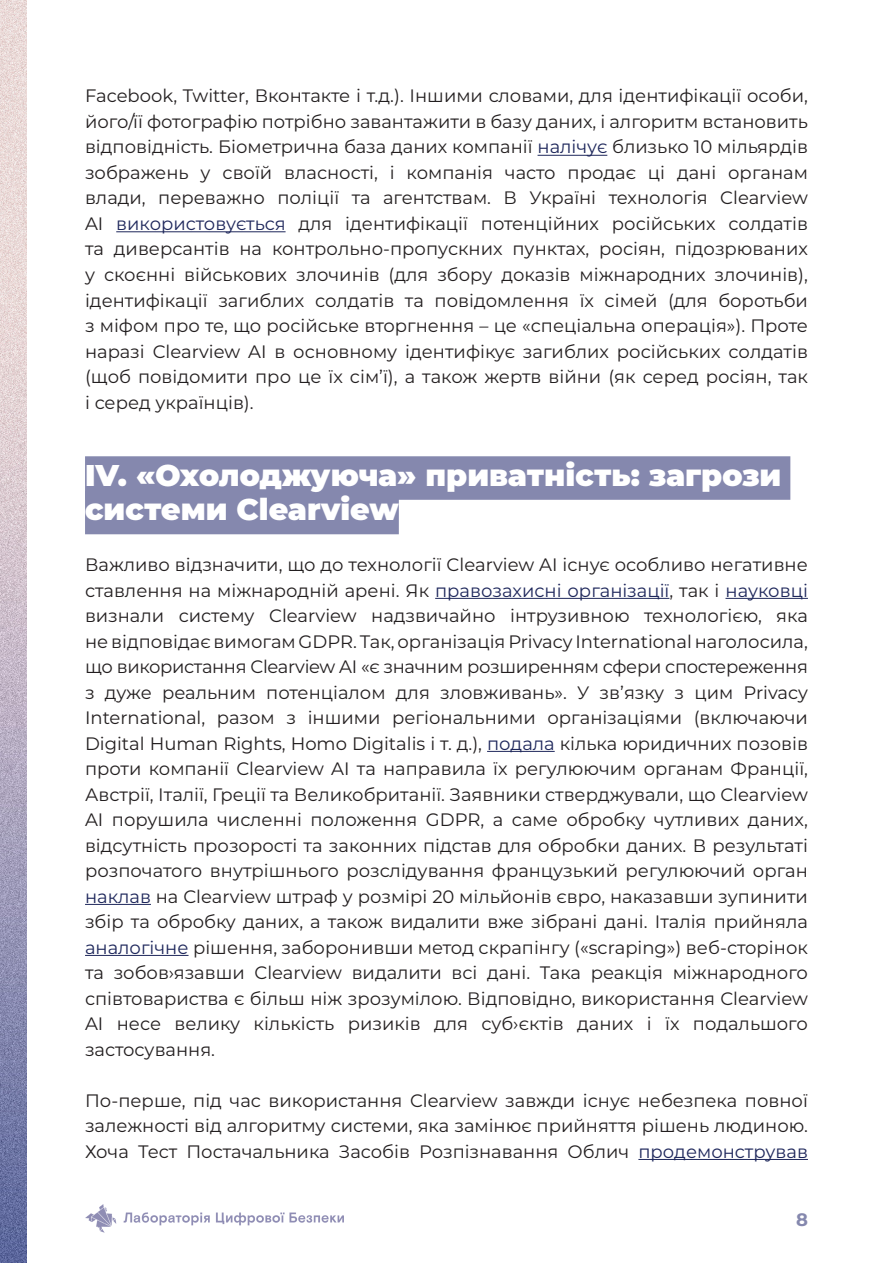
<style>
.page{position:relative;width:893px;height:1263px;background:#fff}
.page>*{position:absolute;margin:0;border:0;box-sizing:border-box;transform-origin:0 0}
.List_Paragraph{font:900 30px/34.5px "Montserrat";color:#fff}
.t1{font:18px/25.5px "Montserrat";color:#231f20;text-align:justify}
.t2{font:700 18px "Montserrat";color:#8588ae}
.s1{color:#1e275b}
</style>
<div class="page">
<img style="left:0;top:0;width:26px;height:1263px">
<img style="left:85px;top:1204px;width:258px;height:29px">
<hr style="left:538px;top:155px;width:69px;height:1px;background:#1e275b">
<hr style="left:116px;top:231px;width:170px;height:1px;background:#1e275b">
<div style="left:85px;top:456px;width:705px;height:44px;background:#8588ae"></div>
<div style="left:85px;top:491px;width:314px;height:43px;background:#8588ae"></div>
<hr style="left:435px;top:598px;width:234px;height:1px;background:#1e275b">
<hr style="left:725px;top:598px;width:83px;height:1px;background:#1e275b">
<hr style="left:487px;top:751px;width:68px;height:1px;background:#1e275b">
<hr style="left:85px;top:904px;width:66px;height:1px;background:#1e275b">
<hr style="left:85px;top:955px;width:104px;height:1px;background:#1e275b">
<hr style="left:638px;top:1159px;width:170px;height:1px;background:#1e275b">
<p class="t1" style="left:85px;top:83px;width:724px">Facebook, Twitter, Вконтакте і т.д.). Іншими словами, для ідентифікації особи, його/її фотографію потрібно завантажити в базу даних, і алгоритм встановить відповідність. Біометрична база даних компанії <span class="s1">налічує</span> близько 10 мільярдів зображень у своїй власності, і компанія часто продає ці дані органам влади, переважно поліції та агентствам. В Україні технологія Clearview AI <span class="s1">використовується</span> для ідентифікації потенційних російських солдатів та диверсантів на контрольно-пропускних пунктах, росіян, підозрюваних у скоєнні військових злочинів (для збору доказів міжнародних злочинів), ідентифікації загиблих солдатів та повідомлення їх сімей (для боротьби з міфом про те, що російське вторгнення – це «спеціальна операція»). Проте наразі Clearview AI в основному ідентифікує загиблих російських солдатів (щоб повідомити про це їх сім’ї), а також жертв війни (як серед росіян, так і серед українців).</p>
<p class="List_Paragraph" style="left:85px;top:456px;width:698px">IV. «Охолоджуюча» приватність: загрози системи Clearview</p>
<p class="t1" style="left:85px;top:551px;width:724px">Важливо відзначити, що до технології Clearview AI існує особливо негативне ставлення на міжнародній арені. Як <span class="s1">правозахисні організації</span>, так і <span class="s1">науковці </span>визнали систему Clearview надзвичайно інтрузивною технологією, яка не відповідає вимогам GDPR. Так, організація Privacy International наголосила, що використання Clearview AI «є значним розширенням сфери спостереження з дуже реальним потенціалом для зловживань». У зв’язку з цим Privacy International, разом з іншими регіональними організаціями (включаючи Digital Human Rights, Homo Digitalis і т. д.), <span class="s1">подала</span> кілька юридичних позовів проти компанії Clearview AI та направила їх регулюючим органам Франції, Австрії, Італії, Греції та Великобританії. Заявники стверджували, що Clearview AI порушила численні положення GDPR, а саме обробку чутливих даних, відсутність прозорості та законних підстав для обробки даних. В результаті розпочатого внутрішнього розслідування французький регулюючий орган <span class="s1">наклав</span> на Clearview штраф у розмірі 20 мільйонів євро, наказавши зупинити збір та обробку даних, а також видалити вже зібрані дані. Італія прийняла <span class="s1">аналогічне</span> рішення, заборонивши метод скрапінгу («scraping») веб-сторінок та зобов›язавши Clearview видалити всі дані. Така реакція міжнародного співтовариства є більш ніж зрозумілою. Відповідно, використання Clearview AI несе велику кількість ризиків для суб›єктів даних і їх подальшого застосування.</p>
<p class="t1" style="left:85px;top:1087px;width:724px">По-перше, під час використання Clearview завжди існує небезпека повної залежності від алгоритму системи, яка замінює прийняття рішень людиною.<br>Хоча Тест Постачальника Засобів Розпізнавання Облич <span class="s1">продемонстрував</span></p>
<p class="t2" style="left:796px;top:1206px;width:13px">8</p>
</div>
